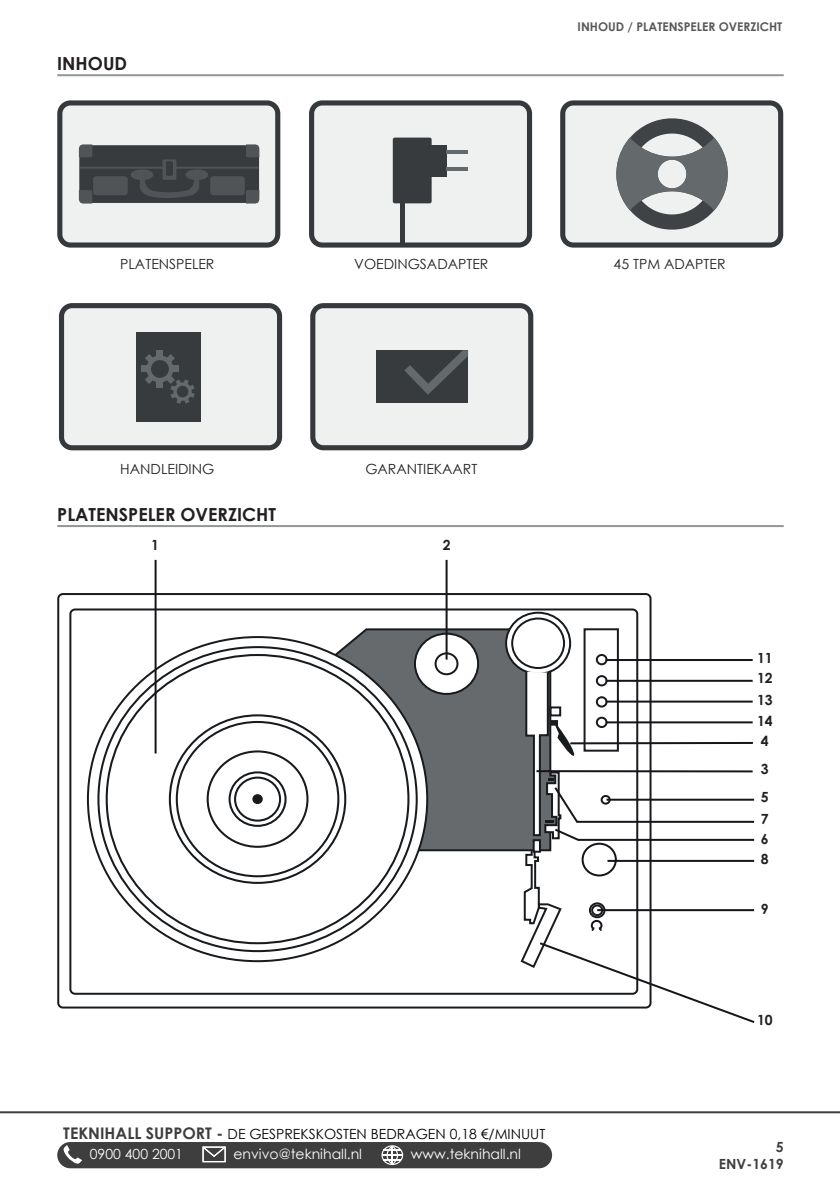
<style>
.page{position:relative;width:840px;height:1191px;background:#fff}
.page>*{position:absolute;margin:0;border:0;box-sizing:border-box;transform-origin:0 0}
.Rubrik{font:700 18px "Century Gothic";color:#231f20}
.Illustration_tekst{font:14px "Century Gothic";color:#231f20}
.t1{font:14px "Century Gothic";color:#000001}
.t2{font:14px "Century Gothic";color:#fff}
.Brødtekst{font:700 14px "Century Gothic";color:#231f20}
.t3{font:700 14px "Century Gothic";color:#3e3e3f}
.Header_-_Right{font:700 12px "Century Gothic";color:#57585a}
.s1{font-weight:700;font-size:16px;color:#3e3e3f}
</style>
<div class="page">
<hr style="left:0;top:1111px;width:839px;height:2px;background:#3e3e3f">
<div style="left:57px;top:1142px;width:494px;height:26px;background:#3e3e3f;border-radius:13px"></div>
<svg style="left:63px;top:1144px;width:19px;height:20px"></svg>
<svg style="left:202px;top:1146px;width:24px;height:16px"></svg>
<svg style="left:381px;top:1145px;width:22px;height:20px"></svg>
<hr style="left:57px;top:74px;width:726px;height:2px;background:#939598">
<div style="left:311px;top:103px;width:218px;height:142px;background:#eff1f0;border-radius:11px"></div>
<div style="left:392px;top:138px;width:39px;height:65px;background:#373b3e;border-radius:2px"></div>
<div style="left:431px;top:145px;width:15px;height:31px;background:#373b3e"></div>
<hr style="left:446px;top:150px;width:21px;height:4px;background:#64696c">
<hr style="left:446px;top:167px;width:21px;height:4px;background:#64696c">
<div style="left:399px;top:203px;width:5px;height:40px;background:#373b3e"></div>
<div style="left:309px;top:100px;width:222px;height:148px;border:5px solid #36393c;border-radius:11px"></div>
<div style="left:61px;top:306px;width:218px;height:142px;background:#eff1f0;border-radius:11px"></div>
<div style="left:136px;top:332px;width:64px;height:90px;background:#373b3e"></div>
<div style="left:146px;top:355px;width:27px;height:27px;border:5px solid #64696c;border-radius:50%"></div>
<div style="left:157px;top:351px;width:6px;height:7px;background:#64696c"></div>
<div style="left:157px;top:380px;width:6px;height:7px;background:#64696c"></div>
<div style="left:141px;top:366px;width:8px;height:6px;background:#64696c"></div>
<div style="left:171px;top:366px;width:7px;height:6px;background:#64696c"></div>
<svg style="left:145px;top:375px;width:9px;height:9px"></svg>
<svg style="left:166px;top:354px;width:9px;height:9px"></svg>
<svg style="left:145px;top:354px;width:9px;height:9px"></svg>
<svg style="left:166px;top:375px;width:29px;height:29px"></svg>
<div style="left:59px;top:303px;width:223px;height:147px;border:5px solid #36393c;border-radius:11px"></div>
<div style="left:313px;top:306px;width:218px;height:142px;background:#eff1f0;border-radius:11px"></div>
<div style="left:310px;top:303px;width:223px;height:147px;border:5px solid #36393c;border-radius:11px"></div>
<div style="left:376px;top:350px;width:92px;height:53px;background:#373b3e"></div>
<svg style="left:404px;top:350px;width:64px;height:45px"></svg>
<div style="left:60px;top:103px;width:218px;height:142px;background:#eff1f0;border-radius:11px"></div>
<div style="left:57px;top:100px;width:223px;height:148px;border:5px solid #36393c;border-radius:11px"></div>
<div style="left:79px;top:145px;width:180px;height:58px;background:#373b3e;border-radius:10px"></div>
<svg style="left:79px;top:144px;width:13px;height:13px"></svg>
<svg style="left:79px;top:190px;width:13px;height:14px"></svg>
<svg style="left:246px;top:144px;width:13px;height:13px"></svg>
<svg style="left:246px;top:190px;width:13px;height:14px"></svg>
<hr style="left:80px;top:167px;width:178px;height:2px;background:#505457">
<div style="left:162px;top:159px;width:14px;height:21px;background:#505457"></div>
<div style="left:166px;top:161px;width:7px;height:15px;background:#373b3e"></div>
<div style="left:130px;top:169px;width:23px;height:11px;background:#505457;border-radius:50%"></div>
<div style="left:185px;top:169px;width:23px;height:11px;background:#505457;border-radius:50%"></div>
<svg style="left:140px;top:175px;width:59px;height:23px"></svg>
<div style="left:93px;top:176px;width:35px;height:19px;background:#505457;border-radius:3px"></div>
<div style="left:210px;top:176px;width:34px;height:19px;background:#505457;border-radius:3px"></div>
<div style="left:563px;top:103px;width:217px;height:142px;background:#eff1f0;border-radius:11px"></div>
<div style="left:560px;top:100px;width:222px;height:148px;border:5px solid #36393c;border-radius:11px"></div>
<svg style="left:616px;top:118px;width:111px;height:112px"></svg>
<hr style="left:57px;top:525px;width:726px;height:2px;background:#939598">
<svg style="left:57px;top:593px;width:96px;height:416px"></svg>
<svg style="left:105px;top:653px;width:48px;height:292px"></svg>
<svg style="left:153px;top:559px;width:602px;height:464px"></svg>
<svg style="left:524px;top:627px;width:95px;height:213px"></svg>
<hr style="left:605px;top:659px;width:147px;height:2px;background:#17151a">
<hr style="left:605px;top:680px;width:147px;height:2px;background:#17151a">
<hr style="left:605px;top:700px;width:147px;height:2px;background:#17151a">
<hr style="left:605px;top:721px;width:147px;height:2px;background:#17151a">
<p class="Rubrik" style="left:57px;top:50px;width:71px">INHOUD</p>
<p class="Illustration_tekst" style="left:120px;top:254px;width:96px">PLATENSPELER</p>
<p class="Illustration_tekst" style="left:354px;top:254px;width:136px">VOEDINGSADAPTER</p>
<p class="Header_-_Right" style="left:577px;top:18px;width:206px">INHOUD / PLATENSPELER OVERZICHT</p>
<p class="Illustration_tekst" style="left:613px;top:254px;width:113px">45 TPM ADAPTER</p>
<p class="Illustration_tekst" style="left:120px;top:459px;width:95px">HANDLEIDING</p>
<p class="Illustration_tekst" style="left:365px;top:459px;width:113px">GARANTIEKAART</p>
<p class="Rubrik" style="left:57px;top:501px;width:220px">PLATENSPELER OVERZICHT</p>
<p class="Brødtekst" style="left:151px;top:534px;width:9px">1</p>
<p class="Brødtekst" style="left:442px;top:534px;width:9px">2</p>
<p class="t1" style="left:63px;top:1124px;width:483px"><span class="s1">TEKNIHALL SUPPORT -</span> DE GESPREKSKOSTEN BEDRAGEN 0,18 €/MINUUT</p>
<p class="t2" style="left:90px;top:1144px;width:95px">0900 400 2001</p>
<p class="t2" style="left:233px;top:1144px;width:130px">envivo@teknihall.nl</p>
<p class="t2" style="left:410px;top:1144px;width:111px">www.teknihall.nl</p>
<p class="Brødtekst" style="left:756px;top:647px;width:17px">11</p>
<p class="Brødtekst" style="left:756px;top:667px;width:17px">12</p>
<p class="Brødtekst" style="left:756px;top:689px;width:17px">13</p>
<p class="Brødtekst" style="left:756px;top:710px;width:17px">14</p>
<p class="Brødtekst" style="left:760px;top:730px;width:9px">4</p>
<p class="Brødtekst" style="left:760px;top:758px;width:9px">3</p>
<p class="Brødtekst" style="left:760px;top:786px;width:9px">5</p>
<p class="Brødtekst" style="left:760px;top:808px;width:9px">7</p>
<p class="Brødtekst" style="left:760px;top:828px;width:9px">6</p>
<p class="Brødtekst" style="left:760px;top:848px;width:9px">8</p>
<p class="Brødtekst" style="left:760px;top:898px;width:9px">9</p>
<p class="Brødtekst" style="left:756px;top:1009px;width:17px">10</p>
<p class="t3" style="left:775px;top:1136px;width:9px">5</p>
<p class="t3" style="left:718px;top:1153px;width:66px">ENV-1619</p>
</div>
